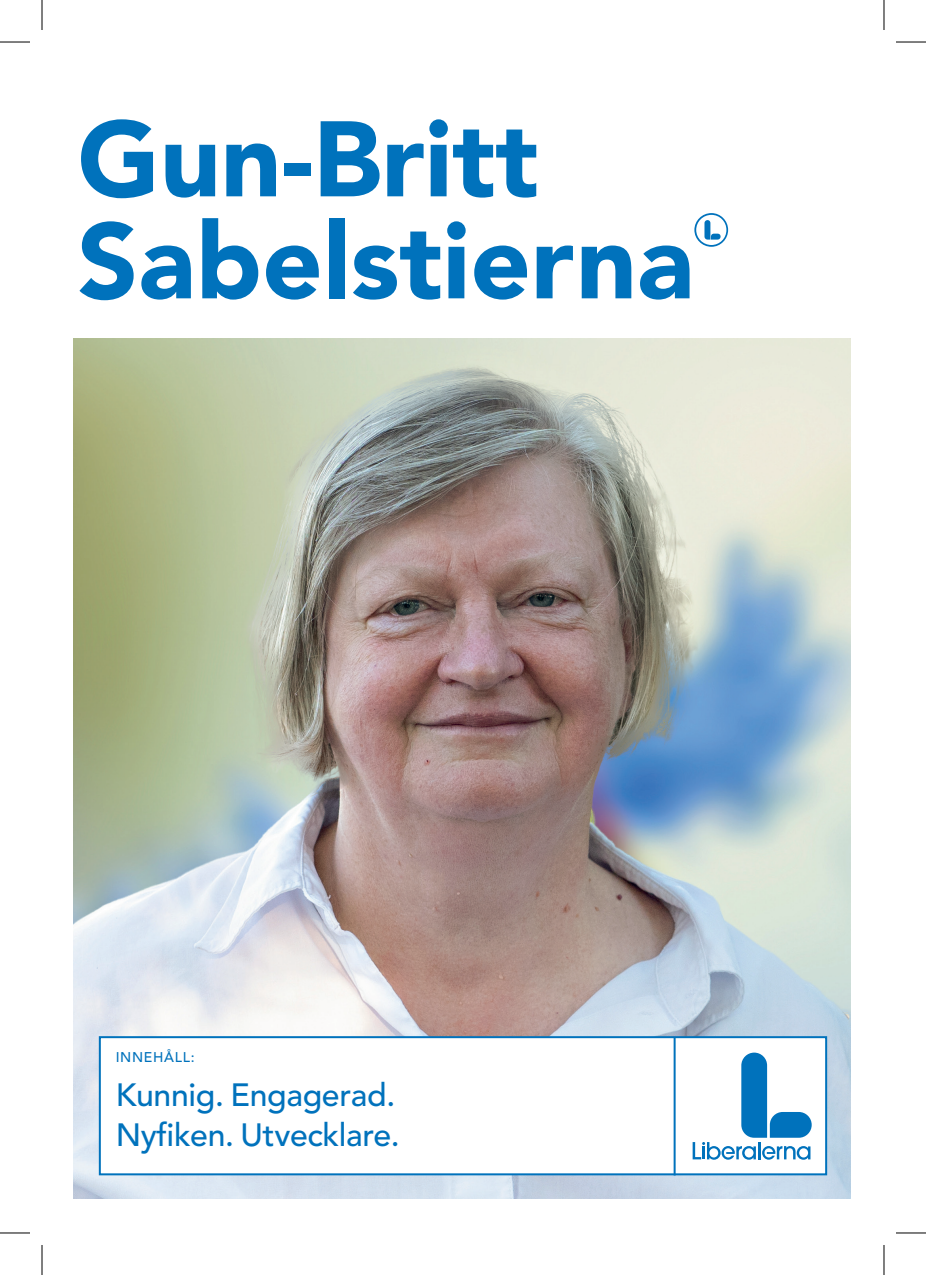
<style>
.page{position:relative;width:926px;height:1275px;background:#fff}
.page>*{position:absolute;margin:0;border:0;box-sizing:border-box;transform-origin:0 0}
.t1{font:900 106px/102px "Avenir";color:#0072bc}
.t2{font:500 32px/40px "Avenir";letter-spacing:-.01em;color:#0072bc}
.t3{font:500 14px "Avenir";letter-spacing:.05em;color:#0072bc}
.s1{font-family:"New Font";font-weight:400}
</style>
<div class="page">
<img style="left:74px;top:339px;width:776px;height:860px">
<div style="left:99px;top:1036px;width:728px;height:139px;background:#fff;border:2px solid #0072bc"></div>
<svg style="left:693px;top:1052px;width:119px;height:107px"></svg>
<hr style="left:674px;top:1038px;width:2px;height:137px;background:#0072bc">
<hr style="left:0;top:42px;width:30px;height:1px;background:#000">
<hr style="left:896px;top:42px;width:30px;height:1px;background:#000">
<hr style="left:0;top:1232px;width:30px;height:1px;background:#000">
<hr style="left:896px;top:1232px;width:30px;height:1px;background:#000">
<hr style="left:42px;top:0;width:1px;height:30px;background:#000">
<hr style="left:42px;top:1245px;width:1px;height:30px;background:#000">
<hr style="left:884px;top:0;width:1px;height:30px;background:#000">
<hr style="left:884px;top:1245px;width:1px;height:30px;background:#000">
<h1 class="t1" style="left:77px;top:107px;width:681px">Gun-Britt<br>Sabelstierna<span class="s1">L</span></h1>
<p class="t3" style="left:116px;top:1049px;width:80px">INNEHÅLL:</p>
<p class="t2" style="left:116px;top:1076px;width:286px">Kunnig. Engagerad.<br>Nyfiken. Utvecklare.</p>
</div>
